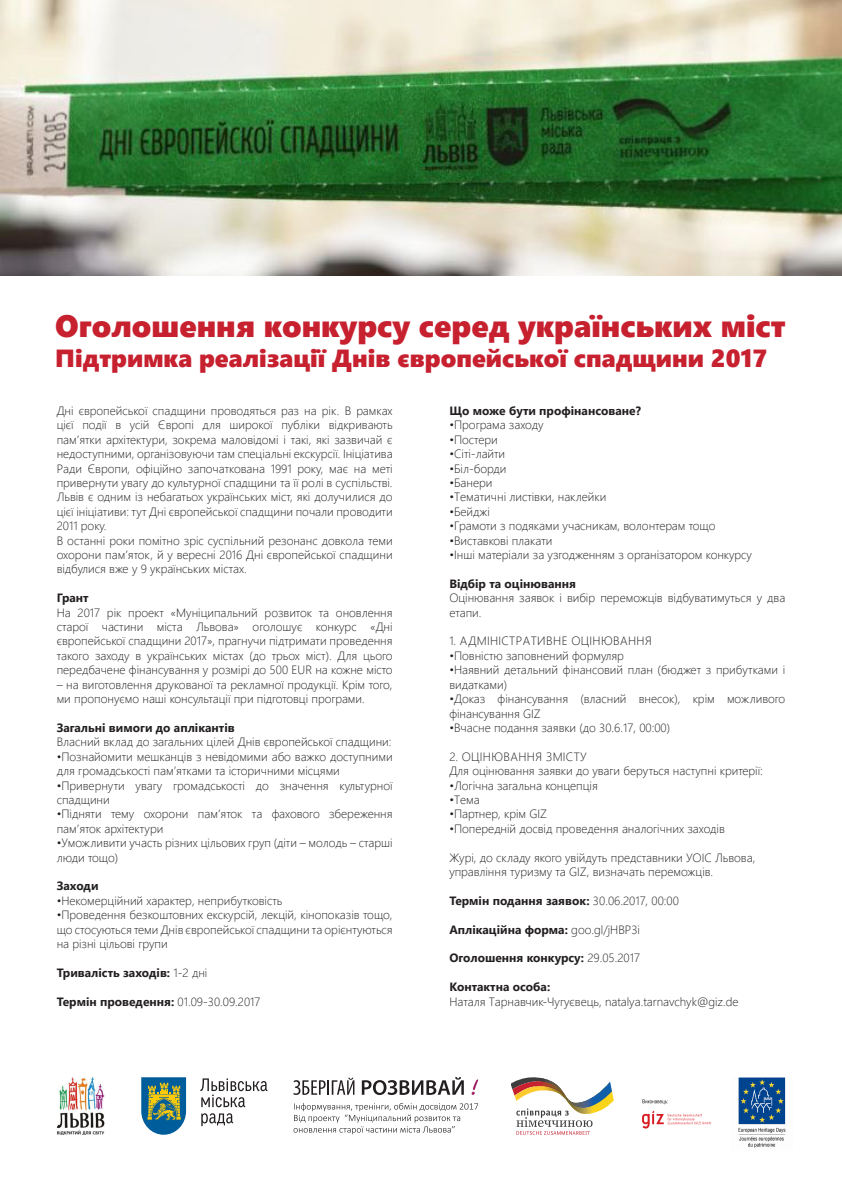
<style>
.page{position:relative;width:842px;height:1191px;background:#fff}
.page>*{position:absolute;margin:0;border:0;box-sizing:border-box;transform-origin:0 0}
.t1{font:30.9px "Segoe UI Black";color:#c7202f}
.t2{font:24.8px "Segoe UI Black";color:#c7202f}
.t3{font:300 12px/14.4px "Segoe UI";color:#231f20}
.t4{font:700 12px "Segoe UI";color:#231f20}
.t5{font:300 12px "Segoe UI";letter-spacing:.035em;color:#231f20}
.s1{font-weight:300}
</style>
<div class="page">
<img style="left:0;top:0;width:842px;height:275px">
<img style="left:738px;top:1077px;width:48px;height:71px">
<img style="left:57px;top:1077px;width:48px;height:57px">
<svg style="left:511px;top:1077px;width:103px;height:57px"></svg>
<img style="left:567px;top:1100px;width:25px;height:13px">
<img style="left:568px;top:1097px;width:25px;height:10px">
<svg style="left:642px;top:1110px;width:68px;height:18px"></svg>
<svg style="left:642px;top:1099px;width:26px;height:5px"></svg>
<svg style="left:141px;top:1077px;width:45px;height:57px;background:#538581"></svg>
<svg style="left:200px;top:1078px;width:67px;height:29px"></svg>
<svg style="left:201px;top:1113px;width:32px;height:13px"></svg>
<svg style="left:294px;top:1103px;width:184px;height:31px"></svg>
<svg style="left:293px;top:1077px;width:61px;height:18px"></svg>
<svg style="left:362px;top:1077px;width:102px;height:18px"></svg>
<svg style="left:472px;top:1079px;width:6px;height:15px"></svg>
<p class="t1" style="left:55px;top:304px;width:732px">Оголошення конкурсу серед українських міст</p>
<p class="t2" style="left:55px;top:340px;width:713px">Підтримка реалізації Днів європейської спадщини 2017</p>
<p class="t3" style="left:57px;top:403px;width:337px;text-align:justify">Дні європейської спадщини проводяться раз на рік. В рамках цієї події в усій Європі для широкої публіки відкривають пам’ятки архітектури, зокрема маловідомі і такі, які зазвичай є недоступними, організовуючи там спеціальні екскурсії. Ініціатива Ради Європи, офіційно започаткована 1991 року, має на меті привернути увагу до культурної спадщини та її ролі в суспільстві.</p>
<p class="t3" style="left:57px;top:489px;width:337px;text-align:justify">Львів є одним із небагатьох українських міст, які долучилися до цієї ініціативи: тут Дні європейської спадщини почали проводити 2011 року.</p>
<p class="t3" style="left:57px;top:532px;width:337px;text-align:justify">В останні роки помітно зріс суспільний резонанс довкола теми охорони пам’яток, й у вересні 2016 Дні європейської спадщини відбулися вже у 9 українських містах.</p>
<p class="t4" style="left:57px;top:588px;width:33px">Грант</p>
<p class="t3" style="left:57px;top:604px;width:337px;text-align:justify">На 2017 рік проект «Муніципальний розвиток та оновлення старої частини міста Львова» оголошує конкурс «Дні європейської спадщини 2017», прагнучи підтримати проведення такого заходу в українських містах (до трьох міст). Для цього передбачене фінансування у розмірі до 500 EUR на кожне місто</p>
<p class="t3" style="left:57px;top:676px;width:337px">– на виготовлення друкованої та рекламної продукції. Крім того, ми пропонуємо наші консультації при підготовці програми.</p>
<p class="t4" style="left:57px;top:718px;width:180px">Загальні вимоги до аплікантів</p>
<p class="t3" style="left:57px;top:734px;width:336px">Власний вклад до загальних цілей Днів європейської спадщини:</p>
<p class="t3" style="left:57px;top:748px;width:337px">•Познайомити мешканців з невідомими або важко доступними для громадськості пам’ятками та історичними місцями</p>
<p class="t3" style="left:57px;top:777px;width:337px">•Привернути увагу громадськості до значення культурної спадщини</p>
<p class="t3" style="left:57px;top:806px;width:337px">•Підняти тему охорони пам’яток та фахового збереження пам’яток архітектури</p>
<p class="t3" style="left:57px;top:835px;width:337px">•Уможливити участь різних цільових груп (діти – молодь – старші люди тощо)</p>
<p class="t4" style="left:57px;top:876px;width:43px">Заходи</p>
<p class="t3" style="left:57px;top:892px;width:227px">•Некомерційний характер, неприбутковість</p>
<p class="t3" style="left:57px;top:907px;width:337px;text-align:justify">•Проведення безкоштовних екскурсій, лекцій, кінопоказів тощо, що стосуються теми Днів європейської спадщини та орієнтуються на різні цільові групи</p>
<p class="t4" style="left:57px;top:963px;width:152px">Тривалість заходів: <span class="s1">1-2 дні</span></p>
<p class="t4" style="left:57px;top:991px;width:205px">Термін проведення: <span class="s1">01.09-30.09.2017</span></p>
<p class="t4" style="left:449px;top:401px;width:193px">Що може бути профінансоване?</p>
<p class="t3" style="left:449px;top:417px;width:96px">•Програма заходу</p>
<p class="t3" style="left:449px;top:432px;width:50px">•Постери</p>
<p class="t3" style="left:449px;top:446px;width:57px">•Сіті-лайти</p>
<p class="t3" style="left:449px;top:460px;width:59px">•Біл-борди</p>
<p class="t3" style="left:449px;top:475px;width:45px">•Банери</p>
<p class="t3" style="left:449px;top:489px;width:159px">•Тематичні листівки, наклейки</p>
<p class="t3" style="left:449px;top:504px;width:42px">•Бейджі</p>
<p class="t3" style="left:449px;top:518px;width:268px">•Грамоти з подяками учасникам, волонтерам тощо</p>
<p class="t3" style="left:449px;top:532px;width:105px">•Виставкові плакати</p>
<p class="t3" style="left:449px;top:547px;width:304px">•Інші матеріали за узгодженням з організатором конкурсу</p>
<p class="t4" style="left:449px;top:574px;width:128px">Відбір та оцінювання</p>
<p class="t3" style="left:449px;top:590px;width:337px">Оцінювання заявок і вибір переможців відбуватимуться у два етапи.</p>
<p class="t5" style="left:449px;top:631px;width:204px">1. АДМІНІСТРАТИВНЕ ОЦІНЮВАННЯ</p>
<p class="t3" style="left:449px;top:648px;width:176px">•Повністю заповнений формуляр</p>
<p class="t3" style="left:449px;top:662px;width:337px">•Наявний детальний фінансовий план (бюджет з прибутками і видатками)</p>
<p class="t3" style="left:449px;top:691px;width:337px">•Доказ фінансування (власний внесок), крім можливого фінансування GIZ</p>
<p class="t3" style="left:449px;top:720px;width:222px">•Вчасне подання заявки (до 30.6.17, 00:00)</p>
<p class="t5" style="left:449px;top:747px;width:139px">2. ОЦІНЮВАННЯ ЗМІСТУ</p>
<p class="t3" style="left:449px;top:763px;width:315px">Для оцінювання заявки до уваги беруться наступні критерії:</p>
<p class="t3" style="left:449px;top:777px;width:150px">•Логічна загальна концепція</p>
<p class="t3" style="left:449px;top:792px;width:32px">•Тема</p>
<p class="t3" style="left:449px;top:806px;width:99px">•Партнер, крім GIZ</p>
<p class="t3" style="left:449px;top:820px;width:277px">•Попередній досвід проведення аналогічних заходів</p>
<p class="t3" style="left:449px;top:849px;width:307px">Журі, до складу якого увійдуть представники УОІС Львова, управління туризму та GIZ, визначать переможців.</p>
<p class="t4" style="left:449px;top:891px;width:231px">Термін подання заявок: <span class="s1">30.06.2017, 00:00</span></p>
<p class="t4" style="left:449px;top:919px;width:192px">Аплікаційна форма: <span class="s1">goo.gl/jHBP3i</span></p>
<p class="t4" style="left:449px;top:948px;width:192px">Оголошення конкурсу: <span class="s1">29.05.2017</span></p>
<p class="t4" style="left:449px;top:977px;width:102px">Контактна особа:</p>
<p class="t3" style="left:449px;top:993px;width:291px">Наталя Тарнавчик-Чугуєвець, natalya.tarnavchyk@giz.de</p>
</div>
